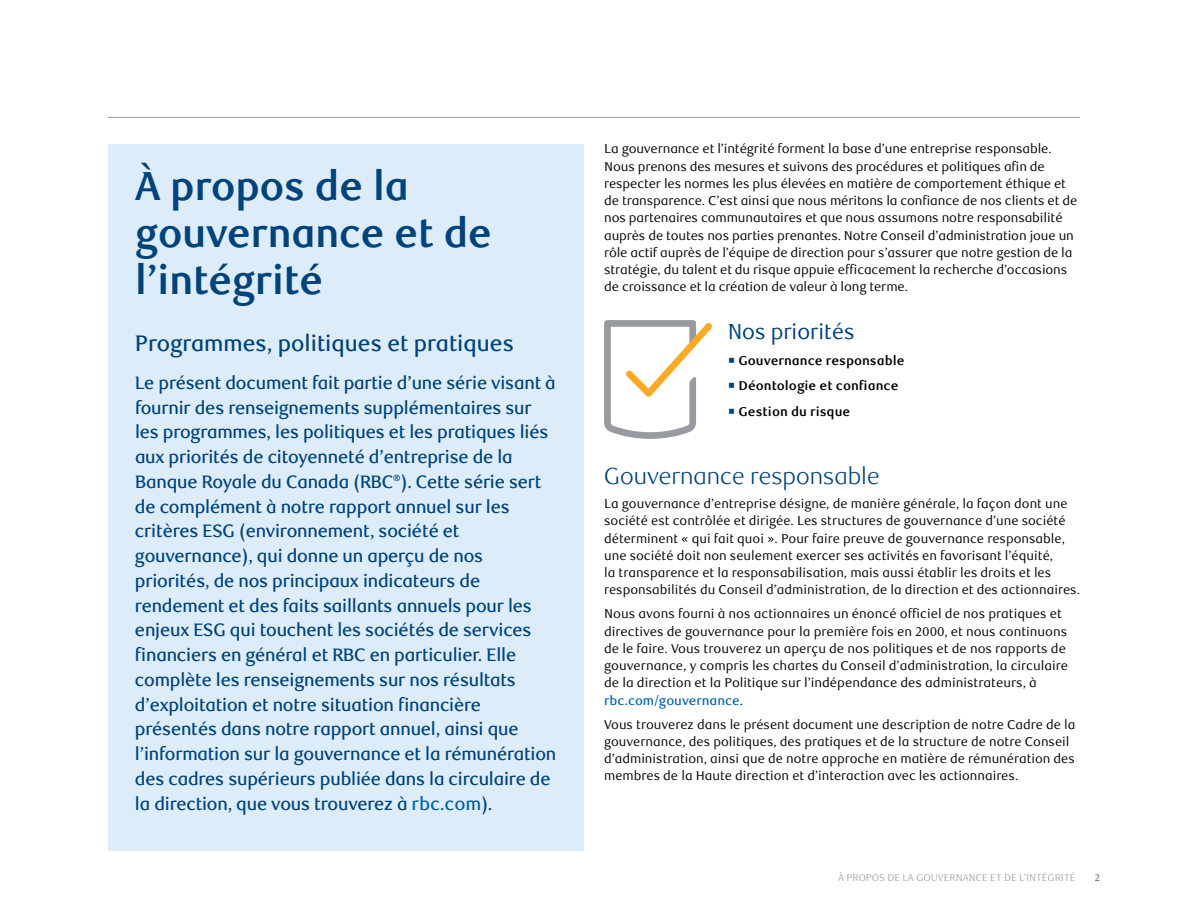
<style>
.page{position:relative;width:1188px;height:918px;background:#fff}
.page>*{position:absolute;margin:0;border:0;box-sizing:border-box;transform-origin:0 0}
.t1{font:700 40.5px/47.2px "RBC Display";color:#00427a}
.t2{font:300 23.25px "RBC Display";color:#00427a}
.t3{font:500 22.5px "RBC Display";color:#00427a}
.t4{font:21.75px "RBC Display";color:#00427a}
.t5{font:500 18px/24.8px "RBC Display";letter-spacing:-.01em;color:#00427a}
.t6{font:12.75px/17.2px "RBC Text";color:#000}
.t7{font:700 12.75px "RBC Text";color:#000}
.t8{font:300 9.75px "RBC Text";color:#979aa0}
.t9{font:500 9.75px "RBC Text";color:#70747c}
.s1{font-family:"RBC Text";color:#0060a9}
.s2{color:#00427a}
.s3{font-weight:500;color:#0060a9}
</style>
<div class="page">
<hr style="left:108px;top:117px;width:972px;height:1px;background:#979aa0">
<div style="left:108px;top:144px;width:476px;height:706px;background:#dcecf9"></div>
<svg style="left:604px;top:320px;width:108px;height:119px"></svg>
<h1 class="t1" style="left:135px;top:163px;width:358px">À propos de la gouvernance et de l’intégrité</h1>
<h3 class="t3" style="left:135px;top:330px;width:380px">Programmes, politiques et pratiques</h3>
<p class="t5" style="left:135px;top:371px;width:423px">Le présent document fait partie d’une série visant à fournir des renseignements supplémentaires sur les programmes, les politiques et les pratiques liés aux priorités de citoyenneté d’entreprise de la Banque Royale du Canada (RBC<sup>®</sup>). Cette série sert de complément à notre rapport annuel sur les critères ESG (environnement, société et gouvernance), qui donne un aperçu de nos priorités, de nos principaux indicateurs de rendement et des faits saillants annuels pour les enjeux ESG qui touchent les sociétés de services financiers en général et RBC en particulier. Elle complète les renseignements sur nos résultats d’exploitation et notre situation financière présentés dans notre rapport annuel, ainsi que l’information sur la gouvernance et la rémunération des cadres supérieurs publiée dans la circulaire de la direction, que vous trouverez à <span class="s1">rbc.com</span>).</p>
<p class="t6" style="left:604px;top:141px;width:475px">La gouvernance et l’intégrité forment la base d’une entreprise responsable.<br>Nous prenons des mesures et suivons des procédures et politiques afin de respecter les normes les plus élevées en matière de comportement éthique et de transparence. C’est ainsi que nous méritons la confiance de nos clients et de nos partenaires communautaires et que nous assumons notre responsabilité auprès de toutes nos parties prenantes. Notre Conseil d’administration joue un rôle actif auprès de l’équipe de direction pour s’assurer que notre gestion de la stratégie, du talent et du risque appuie efficacement la recherche d’occasions de croissance et la création de valeur à long terme.</p>
<h3 class="t4" style="left:728px;top:319px;width:128px">Nos priorités</h3>
<p class="t7" style="left:728px;top:353px;width:178px"><span class="s2">○</span> Gouvernance responsable</p>
<p class="t7" style="left:728px;top:378px;width:172px"><span class="s2">○</span> Déontologie et confiance</p>
<p class="t7" style="left:728px;top:404px;width:124px"><span class="s2">○</span> Gestion du risque</p>
<h2 class="t2" style="left:604px;top:463px;width:277px">Gouvernance responsable</h2>
<p class="t6" style="left:604px;top:495px;width:477px">La gouvernance d’entreprise désigne, de manière générale, la façon dont une société est contrôlée et dirigée. Les structures de gouvernance d’une société déterminent « qui fait quoi ». Pour faire preuve de gouvernance responsable, une société doit non seulement exercer ses activités en favorisant l’équité,<br>la transparence et la responsabilisation, mais aussi établir les droits et les responsabilités du Conseil d’administration, de la direction et des actionnaires.</p>
<p class="t6" style="left:604px;top:606px;width:465px">Nous avons fourni à nos actionnaires un énoncé officiel de nos pratiques et directives de gouvernance pour la première fois en 2000, et nous continuons de le faire. Vous trouverez un aperçu de nos politiques et de nos rapports de gouvernance, y compris les chartes du Conseil d’administration, la circulaire de la direction et la Politique sur l’indépendance des administrateurs, à <span class="s3">rbc.com/gouvernance</span>.</p>
<p class="t6" style="left:604px;top:716px;width:473px">Vous trouverez dans le présent document une description de notre Cadre de la gouvernance, des politiques, des pratiques et de la structure de notre Conseil d’administration, ainsi que de notre approche en matière de rémunération des membres de la Haute direction et d’interaction avec les actionnaires.</p>
<p class="t8" style="left:838px;top:872px;width:239px">À PROPOS DE LA GOUVERNANCE ET DE L’INTÉGRITÉ</p>
<p class="t9" style="left:1095px;top:872px;width:7px">2</p>
</div>
